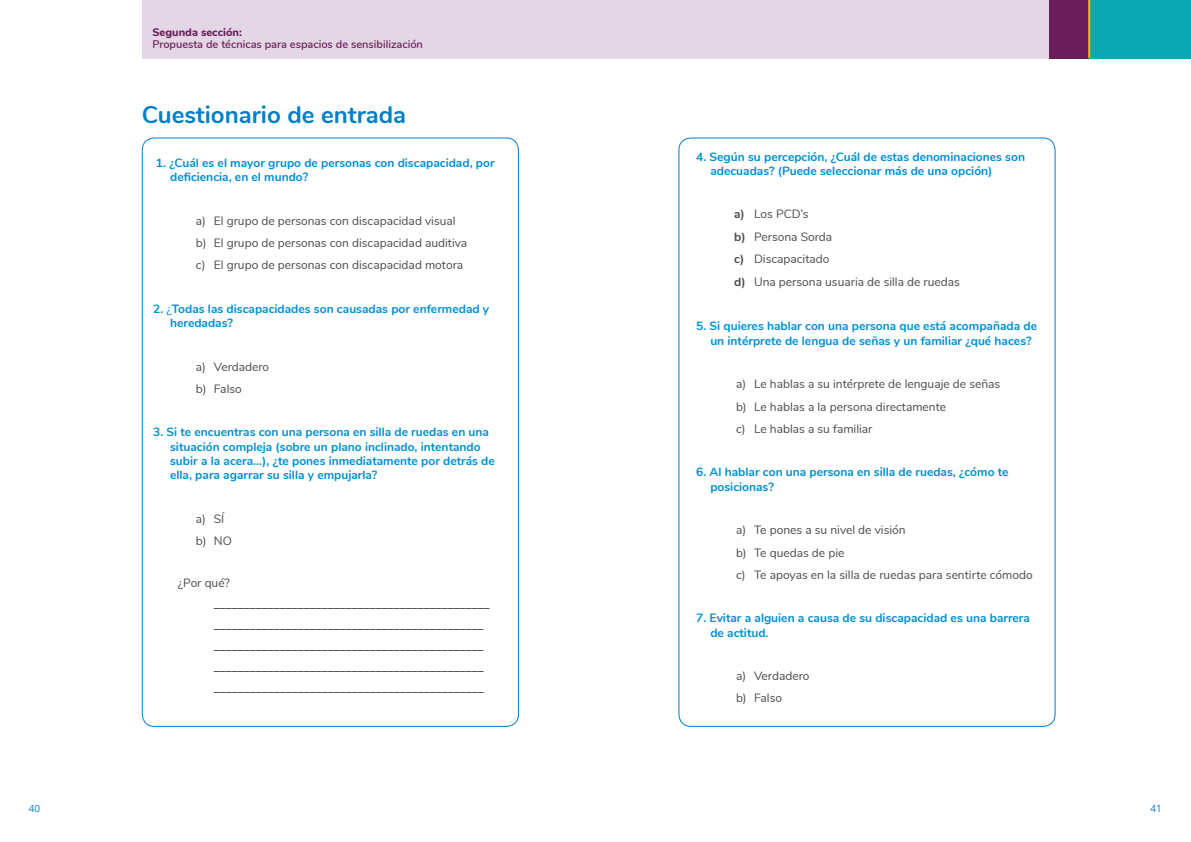
<style>
.page{position:relative;width:1191px;height:842px;background:#fff}
.page>*{position:absolute;margin:0;border:0;box-sizing:border-box;transform-origin:0 0}
.t1{font:700 24px "Nunito";color:#007fc8}
.t2{font:700 12px/14.4px "Nunito";color:#008fd1}
.t3{font:12px/22.4px "Nunito";color:#4a4a49}
.t4{font:700 12px/21px "Nunito";color:#4a4a49}
.t5{font:600 11px "Nunito";color:#6a1d58}
.t6{font:800 11px "Nunito";color:#6a1d58}
.t7{font:10px "Open Sans";color:#007fc8}
.s1{font-weight:400}
.s2{font-weight:700}
</style>
<div class="page">
<div style="left:595px;top:0;width:454px;height:58px;background:#e3d7e5"></div>
<div style="left:1049px;top:0;width:142px;height:58px;background:#0ca8b3"></div>
<div style="left:1049px;top:0;width:40px;height:58px;background:#6a1d58"></div>
<div style="left:142px;top:0;width:453px;height:58px;background:#e3d7e5"></div>
<hr style="left:1088px;top:0;width:2px;height:58px;background:#fab600">
<p class="t6" style="left:152px;top:24px;width:91px">Segunda sección:</p>
<p class="t5" style="left:152px;top:36px;width:272px">Propuesta de técnicas para espacios de sensibilización</p>
<h1 class="t1" style="left:142px;top:97px;width:266px">Cuestionario de entrada</h1>
<p class="t2" style="left:170px;top:155px;width:326px;text-indent:-14px">1. ¿Cuál es el mayor grupo de personas con discapacidad, por deficiencia, en el mundo?</p>
<p class="t3" style="left:196px;top:209px;width:273px">a) El grupo de personas con discapacidad visual b) El grupo de personas con discapacidad auditiva c) El grupo de personas con discapacidad motora</p>
<p class="t2" style="left:170px;top:301px;width:321px;text-indent:-17px">2. <span class="s1">¿</span>Todas las discapacidades son causadas por enfermedad y heredadas?</p>
<p class="t3" style="left:196px;top:354px;width:75px">a) Verdadero b) Falso</p>
<p class="t2" style="left:170px;top:424px;width:326px;text-indent:-17px">3. Si te encuentras con una persona en silla de ruedas en una situación compleja (sobre un plano inclinado, intentando subir a la acera...), ¿te pones inmediatamente por detrás de ella, para agarrar su silla y empujarla?</p>
<p class="t3" style="left:196px;top:507px;width:38px">a) SÍ b) NO</p>
<p class="t3" style="left:178px;top:571px;width:54px">¿Por qué?</p>
<p class="t4" style="left:214px;top:593px;width:278px">______________________________________________ _____________________________________________ _____________________________________________ _____________________________________________ _____________________________________________</p>
<p class="t2" style="left:710px;top:149px;width:316px;text-indent:-14px">4. Según su percepción, ¿Cuál de estas denominaciones son adecuadas? (Puede seleccionar más de una opción)</p>
<p class="t3" style="left:734px;top:202px;width:227px"><span class="s2">a)</span> Los PCD’s<br><span class="s2">b)</span> Persona Sorda<br><span class="s2">c)</span> Discapacitado<br><span class="s2">d)</span> Una persona usuaria de silla de ruedas</p>
<p class="t2" style="left:710px;top:318px;width:328px;text-indent:-14px">5. Si quieres hablar con una persona que está acompañada de un intérprete de lengua de señas y un familiar ¿qué haces?</p>
<p class="t3" style="left:736px;top:372px;width:266px">a) Le hablas a su intérprete de lenguaje de señas b) Le hablas a la persona directamente<br>c) Le hablas a su familiar</p>
<p class="t2" style="left:710px;top:464px;width:300px;text-indent:-14px">6. Al hablar con una persona en silla de ruedas, ¿cómo te posicionas?</p>
<p class="t3" style="left:736px;top:518px;width:298px">a) Te pones a su nivel de visión<br>b) Te quedas de pie<br>c) Te apoyas en la silla de ruedas para sentirte cómodo</p>
<p class="t2" style="left:710px;top:610px;width:321px;text-indent:-14px">7. Evitar a alguien a causa de su discapacidad es una barrera de actitud.</p>
<p class="t3" style="left:736px;top:664px;width:75px">a) Verdadero b) Falso</p>
<p class="t7" style="left:29px;top:802px;width:13px">40</p>
<p class="t7" style="left:1150px;top:802px;width:13px">41</p>
</div>
